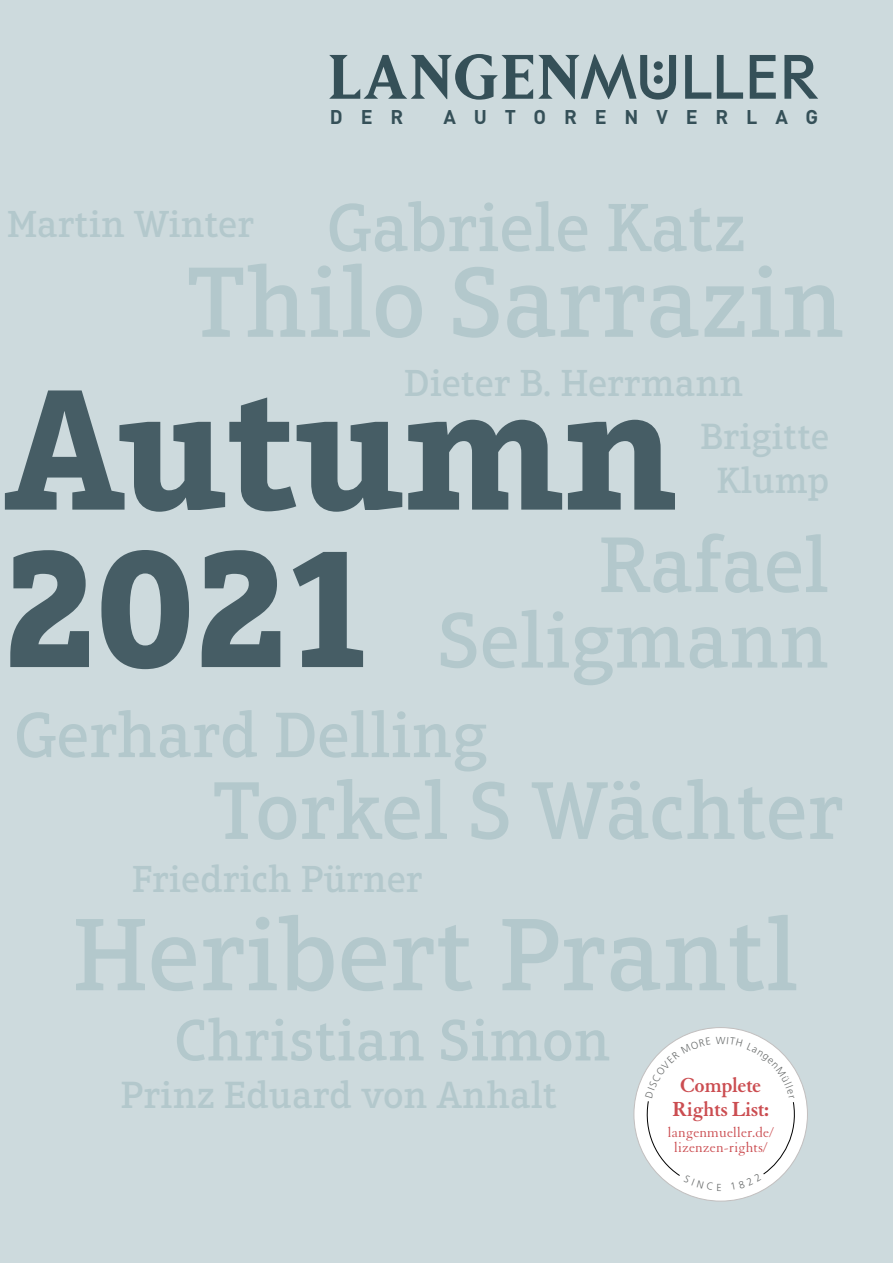
<style>
.page{position:relative;width:893px;height:1263px;background:#cddadd}
.page>*{position:absolute;margin:0;border:0;box-sizing:border-box;transform-origin:0 0}
.Ueberschrift_H1{font:700 175.2px/157.4px "Aptifer Slab LT Pro";letter-spacing:-.01em;color:#465d65}
.t1{font:500 104.7px "Aptifer Slab LT Pro";color:#b3c8cc}
.t2{font:500 101.7px "Aptifer Slab LT Pro";color:#b3c8cc}
.t3{font:500 83.1px "Aptifer Slab LT Pro";letter-spacing:-.01em;color:#b3c8cc}
.t4{font:500 80.25px "Aptifer Slab LT Pro";color:#b3c8cc}
.t5{font:500 69.3px "Aptifer Slab LT Pro";letter-spacing:-.005em;color:#b3c8cc}
.t6{font:500 65.25px "Aptifer Slab LT Pro";color:#b3c8cc}
.t7{font:500 59.55px "Aptifer Slab LT Pro";color:#b3c8cc}
.t8{font:500 38.55px "Aptifer Slab LT Pro";color:#b3c8cc}
.t9{font:500 38.25px "Aptifer Slab LT Pro";color:#b3c8cc}
.t10{font:500 37.2px "Aptifer Slab LT Pro";color:#b3c8cc}
.t11{font:700 22.2px "Granjon LT Std";letter-spacing:-.02em;color:#cb4d51}
.t12{font:700 19.65px "DINOT";letter-spacing:.91em;color:#355058}
.t13{font:15.3px/15.3px "Granjon LT Std";letter-spacing:.005em;color:#cb4d51;text-align:center}
</style>
<div class="page">
<svg style="left:685px;top:55px;width:26px;height:44px"></svg>
<svg style="left:717px;top:55px;width:26px;height:44px"></svg>
<svg style="left:750px;top:55px;width:26px;height:44px"></svg>
<svg style="left:784px;top:55px;width:34px;height:44px"></svg>
<svg style="left:329px;top:54px;width:347px;height:46px"></svg>
<div style="left:654px;top:61px;width:9px;height:9px;background:#355058;border-radius:50%"></div>
<div style="left:654px;top:75px;width:9px;height:9px;background:#355058;border-radius:50%"></div>
<div style="left:634px;top:1027px;width:173px;height:174px;background:#fff;border-radius:50%"></div>
<svg style="left:643px;top:1037px;width:155px;height:154px"></svg>
<p class="t9" style="left:7px;top:202px;width:249px">Martin Winter</p>
<p class="t12" style="left:330px;top:104px;width:75px">DER</p>
<p class="t12" style="left:443px;top:104px;width:376px">AUTORENVERLAG</p>
<p class="t5" style="left:327px;top:188px;width:421px">Gabriele Katz</p>
<p class="t2" style="left:187px;top:243px;width:659px">Thilo Sarrazin</p>
<p class="t9" style="left:404px;top:361px;width:341px">Dieter B. Herrmann</p>
<p class="Ueberschrift_H1" style="left:4px;top:370px;width:676px">Autumn<br>2021</p>
<p class="t10" style="left:700px;top:415px;width:131px">Brigitte</p>
<p class="t10" style="left:716px;top:459px;width:114px">Klump</p>
<p class="t4" style="left:598px;top:518px;width:232px">Rafael</p>
<p class="t4" style="left:438px;top:594px;width:393px">Seligmann</p>
<p class="t6" style="left:14px;top:697px;width:475px">Gerhard Delling</p>
<p class="t3" style="left:213px;top:763px;width:633px">Torkel S Wächter</p>
<p class="t9" style="left:132px;top:857px;width:292px">Friedrich Pürner</p>
<p class="t1" style="left:72px;top:894px;width:728px">Heribert Prantl</p>
<p class="t7" style="left:174px;top:1006px;width:438px">Christian Simon</p>
<p class="t8" style="left:120px;top:1072px;width:438px">Prinz Eduard von Anhalt</p>
<p class="t11" style="left:680px;top:1073px;width:82px">Complete</p>
<p class="t11" style="left:672px;top:1097px;width:98px">Rights List:</p>
<p class="t13" style="left:668px;top:1124px;width:107px">langenmueller.de/ lizenzen-rights/</p>
</div>
